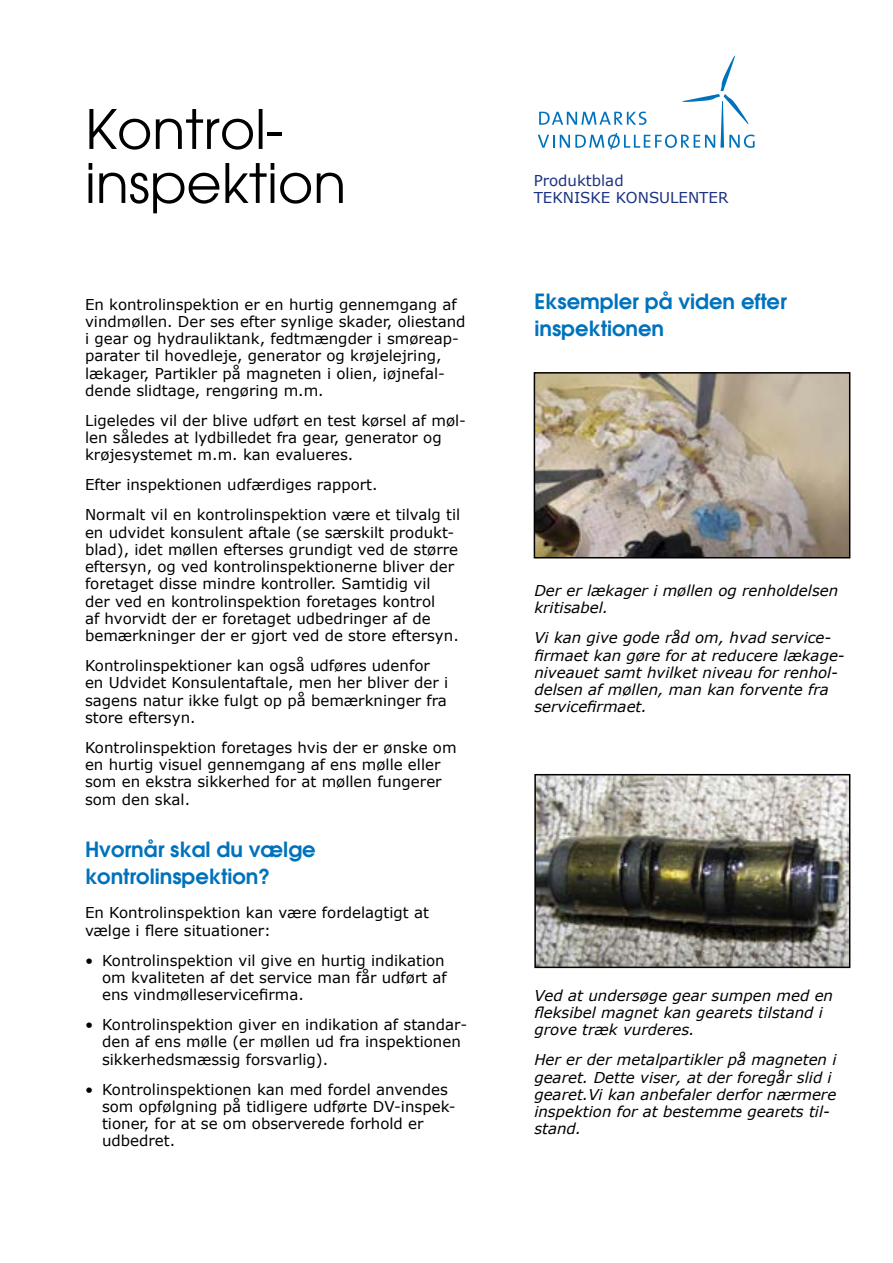
<style>
.page{position:relative;width:893px;height:1263px;background:#fff}
.page>*{position:absolute;margin:0;border:0;box-sizing:border-box;transform-origin:0 0}
.t1{font:54px/54px "Avant Garde";color:#000}
.t2{font:600 21px/27px "Avant Garde";color:#0072bc}
.t3{font:15px/17.2px "Verdana";color:#000}
.t4{font:italic 15px/17.2px "Verdana";color:#000}
.t5{font:15px/17.2px "Verdana";color:#1b3281}
</style>
<div class="page">
<svg style="left:538px;top:56px;width:216px;height:94px"></svg>
<img style="left:537px;top:375px;width:310px;height:180px">
<div style="left:534px;top:372px;width:316px;height:186px;border:2px solid #000"></div>
<img style="left:537px;top:777px;width:310px;height:188px">
<div style="left:534px;top:774px;width:316px;height:194px;border:2px solid #000"></div>
<h1 class="t1" style="left:85px;top:103px;width:263px">Kontrol&shy;inspektion</h1>
<p class="t3" style="left:85px;top:295px;width:382px">En kontrolinspektion er en hurtig gennemgang af vindmøllen. Der ses efter synlige skader, oliestand i gear og hydrauliktank, fedtmængder i smøreap&shy;parater til hovedleje, generator og krøjelejring, lækager, Partikler på magneten i olien, iøjnefal&shy;dende slidtage, rengøring m.m.</p>
<p class="t3" style="left:85px;top:411px;width:382px">Ligeledes vil der blive udført en test kørsel af møl&shy;len således at lydbilledet fra gear, generator og krøjesystemet m.m. kan evalueres.</p>
<p class="t3" style="left:85px;top:470px;width:377px;line-height:30px">Efter inspektionen udfærdiges rapport.<br>Normalt vil en kontrolinspektion være et tilvalg til</p>
<p class="t3" style="left:85px;top:523px;width:375px">en udvidet konsulent aftale (se særskilt produkt&shy;blad), idet møllen efterses grundigt ved de større eftersyn, og ved kontrolinspektionerne bliver der foretaget disse mindre kontroller. Samtidig vil der ved en kontrolinspektion foretages kontrol<br>af hvorvidt der er foretaget udbedringer af de bemærkninger der er gjort ved de store eftersyn.</p>
<p class="t3" style="left:85px;top:657px;width:365px">Kontrolinspektioner kan også udføres udenfor en Udvidet Konsulentaftale, men her bliver der i sagens natur ikke fulgt op på bemærkninger fra store eftersyn.</p>
<p class="t3" style="left:85px;top:738px;width:373px">Kontrolinspektion foretages hvis der er ønske om en hurtig visuel gennemgang af ens mølle eller som en ekstra sikkerhed for at møllen fungerer som den skal.</p>
<h2 class="t2" style="left:85px;top:836px;width:232px">Hvornår skal du vælge kontrolinspektion?</h2>
<p class="t3" style="left:85px;top:904px;width:345px">En Kontrolinspektion kan være fordelagtigt at vælge i flere situationer:</p>
<p class="t3" style="left:102px;top:951px;width:346px;text-indent:-17px">• Kontrolinspektion vil give en hurtig indikation om kvaliteten af det service man får udført af ens vindmølleservicefirma.</p>
<p class="t3" style="left:102px;top:1016px;width:367px;text-indent:-17px">• Kontrolinspektion giver en indikation af standar&shy;den af ens mølle (er møllen ud fra inspektionen sikkerhedsmæssig forsvarlig).</p>
<p class="t3" style="left:102px;top:1080px;width:355px;text-indent:-17px">• Kontrolinspektionen kan med fordel anvendes som opfølgning på tidligere udførte DV-inspek&shy;tioner, for at se om observerede forhold er udbedret.</p>
<p class="t5" style="left:534px;top:172px;width:196px">Produktblad<br>TEKNISKE KONSULENTER</p>
<h2 class="t2" style="left:534px;top:288px;width:254px">Eksempler på viden efter inspektionen</h2>
<p class="t4" style="left:534px;top:582px;width:305px">Der er lækager i møllen og renholdelsen kritisabel.</p>
<p class="t4" style="left:534px;top:629px;width:312px">Vi kan give gode råd om, hvad service&shy;firmaet kan gøre for at reducere lækage&shy;niveauet samt hvilket niveau for renhol&shy;delsen af møllen, man kan forvente fra servicefirmaet.</p>
<p class="t4" style="left:534px;top:986px;width:300px">Ved at undersøge gear sumpen med en fleksibel magnet kan gearets tilstand i grove træk vurderes.</p>
<p class="t4" style="left:534px;top:1051px;width:304px">Her er der metalpartikler på magneten i gearet. Dette viser, at der foregår slid i gearet.Vi kan anbefaler derfor nærmere inspektion for at bestemme gearets til&shy;stand.</p>
</div>
